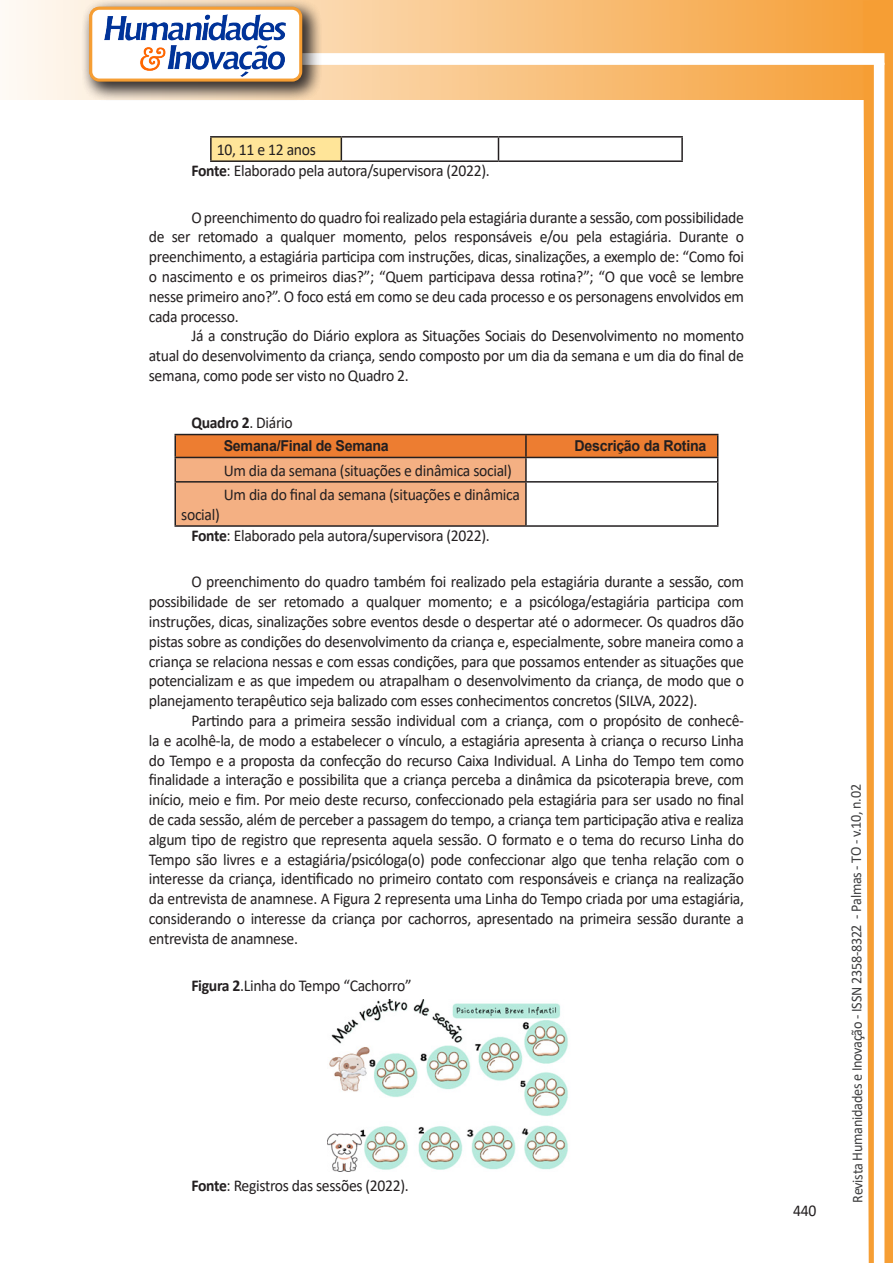
<style>
.page{position:relative;width:893px;height:1263px;background:#fff}
.page>*{position:absolute;margin:0;border:0;box-sizing:border-box;transform-origin:0 0}
.texto{font:16.5px/19.8px "Calibri";letter-spacing:-.02em;color:#231f20;text-align:justify;scale:.95 1}
.texto-2{font:700 16.5px "Calibri";letter-spacing:-.02em;color:#231f20;scale:.95 1}
.t1{font:15px "Calibri";letter-spacing:-.025em;color:#3e3e3f;scale:.95 1}
.texto-3{font:700 15px "Arial";letter-spacing:-.02em;color:#231f20;scale:.95 1}
.s1{font-weight:700}
.s2{font-weight:400}
</style>
<div class="page">
<svg style="left:5px;top:0;width:858px;height:100px;background:#f9c484"></svg>
<div style="left:302px;top:53px;width:582px;height:12px;background:#fff;border:2px solid #fff"></div>
<svg style="left:863px;top:0;width:30px;height:1263px"></svg>
<div style="left:81px;top:0;width:241px;height:102px;background:#231f20;opacity:.75"></div>
<div style="left:91px;top:8px;width:210px;height:72px;background:#fff;border-radius:9px"></div>
<img style="left:104px;top:14px;width:181px;height:62px">
<div style="left:89px;top:7px;width:213px;height:75px;border:3px solid #f69e34;border-radius:9px"></div>
<div style="left:211px;top:137px;width:130px;height:24px;background:#ffe599"></div>
<hr style="left:210px;top:136px;width:131px;height:2px;background:#231f20">
<hr style="left:210px;top:138px;width:2px;height:22px;background:#231f20">
<hr style="left:341px;top:136px;width:157px;height:2px;background:#231f20">
<svg style="left:341px;top:138px;width:1px;height:22px"></svg>
<hr style="left:498px;top:136px;width:185px;height:2px;background:#231f20">
<svg style="left:498px;top:138px;width:1px;height:22px"></svg>
<hr style="left:681px;top:138px;width:2px;height:22px;background:#231f20">
<hr style="left:210px;top:160px;width:131px;height:2px;background:#231f20">
<hr style="left:341px;top:160px;width:157px;height:2px;background:#231f20">
<hr style="left:498px;top:160px;width:185px;height:2px;background:#231f20">
<hr style="left:174px;top:434px;width:352px;height:1px;background:#231f20">
<hr style="left:174px;top:435px;width:2px;height:22px;background:#231f20">
<hr style="left:174px;top:457px;width:352px;height:1px;background:#231f20">
<hr style="left:174px;top:458px;width:2px;height:23px;background:#231f20">
<svg style="left:175px;top:434px;width:543px;height:91px"></svg>
<hr style="left:174px;top:481px;width:352px;height:2px;background:#231f20">
<hr style="left:174px;top:483px;width:2px;height:42px;background:#231f20">
<hr style="left:526px;top:481px;width:192px;height:2px;background:#231f20">
<hr style="left:525px;top:483px;width:2px;height:42px;background:#231f20">
<hr style="left:717px;top:483px;width:1px;height:42px;background:#231f20">
<hr style="left:174px;top:525px;width:352px;height:2px;background:#231f20">
<hr style="left:526px;top:525px;width:192px;height:2px;background:#231f20">
<img style="left:328px;top:1000px;width:240px;height:171px">
<p class="texto" style="left:217px;top:139px;width:106px">10, 11 e 12 anos</p>
<p class="texto" style="left:191px;top:160px;width:316px"><span class="s1">Fonte</span>: Elaborado pela autora/supervisora (2022).</p>
<p class="texto" style="left:149px;top:207px;width:628px;text-indent:43px">O preenchimento do quadro foi realizado pela estagiária durante a sessão, com possibilidade de ser retomado a qualquer momento, pelos responsáveis e/ou pela estagiária. Durante o preenchimento, a estagiária participa com instruções, dicas, sinalizações, a exemplo de: “Como foi o nascimento e os primeiros dias?”; “Quem participava dessa rotina?”; “O que você se lembre nesse primeiro ano?”. O foco está em como se deu cada processo e os personagens envolvidos em cada processo.</p>
<p class="texto" style="left:149px;top:326px;width:628px;text-indent:43px">Já a construção do Diário explora as Situações Sociais do Desenvolvimento no momento atual do desenvolvimento da criança, sendo composto por um dia da semana e um dia do final de semana, como pode ser visto no Quadro 2.</p>
<p class="texto-2" style="left:191px;top:411px;width:108px">Quadro 2<span class="s2">. Diário</span></p>
<p class="texto-3" style="left:224px;top:436px;width:175px">Semana/Final de Semana</p>
<p class="texto-3" style="left:574px;top:436px;width:140px">Descrição da Rotina</p>
<p class="texto" style="left:224px;top:460px;width:305px">Um dia da semana (situações e dinâmica social)</p>
<p class="texto" style="left:224px;top:484px;width:313px">Um dia do final da semana (situações e dinâmica</p>
<p class="texto" style="left:181px;top:504px;width:42px">social)</p>
<p class="texto" style="left:191px;top:525px;width:316px"><span class="s1">Fonte</span>: Elaborado pela autora/supervisora (2022).</p>
<p class="texto" style="left:149px;top:572px;width:628px;text-indent:43px">O preenchimento do quadro também foi realizado pela estagiária durante a sessão, com possibilidade de ser retomado a qualquer momento; e a psicóloga/estagiária participa com instruções, dicas, sinalizações sobre eventos desde o despertar até o adormecer. Os quadros dão pistas sobre as condições do desenvolvimento da criança e, especialmente, sobre maneira como a criança se relaciona nessas e com essas condições, para que possamos entender as situações que potencializam e as que impedem ou atrapalham o desenvolvimento da criança, de modo que o planejamento terapêutico seja balizado com esses conhecimentos concretos (SILVA, 2022).</p>
<p class="texto" style="left:149px;top:710px;width:628px;text-indent:43px">Partindo para a primeira sessão individual com a criança, com o propósito de conhecê&shy;la e acolhê-la, de modo a estabelecer o vínculo, a estagiária apresenta à criança o recurso Linha do Tempo e a proposta da confecção do recurso Caixa Individual. A Linha do Tempo tem como finalidade a interação e possibilita que a criança perceba a dinâmica da psicoterapia breve, com início, meio e fim. Por meio deste recurso, confeccionado pela estagiária para ser usado no final de cada sessão, além de perceber a passagem do tempo, a criança tem participação ativa e realiza algum tipo de registro que representa aquela sessão. O formato e o tema do recurso Linha do Tempo são livres e a estagiária/psicóloga(o) pode confeccionar algo que tenha relação com o interesse da criança, identificado no primeiro contato com responsáveis e criança na realização da entrevista de anamnese. A Figura 2 representa uma Linha do Tempo criada por uma estagiária, considerando o interesse da criança por cachorros, apresentado na primeira sessão durante a entrevista de anamnese.</p>
<p class="texto" style="left:191px;top:975px;width:233px"><span class="s1">Figura 2</span>.Linha do Tempo “Cachorro”</p>
<p class="texto" style="left:191px;top:1175px;width:230px"><span class="s1">Fonte</span>: Registros das sessões (2022).</p>
<p class="texto" style="left:793px;top:1200px;width:26px">440</p>
<p class="t1" style="left:846px;top:1203px;width:442px;rotate:-90deg">Revista Humanidades e Inovação - ISSN 2358-8322 - Palmas - TO - v.10, n.02</p>
</div>
